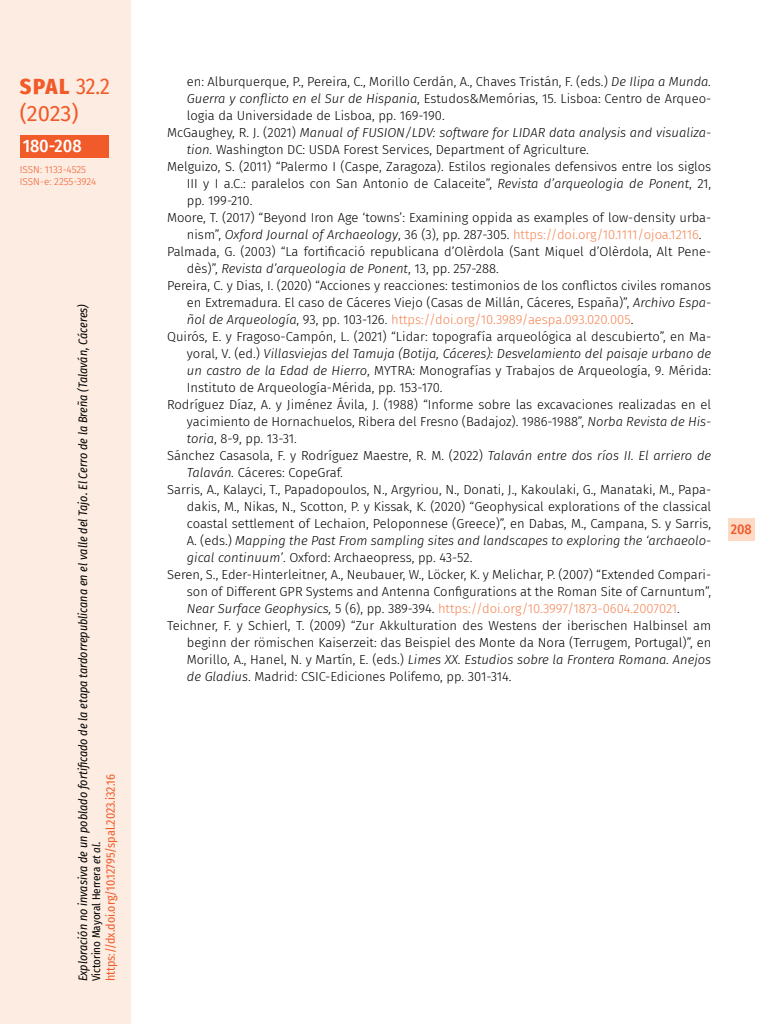
<style>
.page{position:relative;width:768px;height:1024px;background:#fff}
.page>*{position:absolute;margin:0;border:0;box-sizing:border-box;transform-origin:0 0}
.t1{font:800 22px "Fira Sans Condensed";color:#f15a29}
.t2{font:22px "Fira Sans";color:#f15a29}
.t3{font:500 18px "Fira Sans Condensed";color:#fff}
.t4{font:500 14px "Fira Sans Condensed";color:#f15a29}
._80_bibliografía{font:300 13px/17px "Fira Sans";color:#000;text-align:justify}
.t5{font:italic 12px "Fira Sans Condensed";color:#000}
.t6{font:12px "Fira Sans Condensed";color:#f15a29}
.t7{font:11px "Fira Sans Condensed";color:#000}
.t8{font:300 10px/12px "Fira Sans";letter-spacing:-.005em;color:#f15a29}
.s1{font-weight:400}
.s2{font-style:italic}
.s3{color:#f58454}
</style>
<div class="page">
<div style="left:728px;top:518px;width:27px;height:23px;background:#fddac6"></div>
<div style="left:0;top:0;width:130px;height:1024px;background:#fdece1"></div>
<div style="left:20px;top:135px;width:89px;height:23px;background:#f15a29"></div>
<h1 class="t1" style="left:20px;top:68px;width:92px">SPAL <span class="s1">32.2</span></h1>
<h1 class="t2" style="left:20px;top:96px;width:60px">(2023)</h1>
<h2 class="t3" style="left:23px;top:132px;width:60px">180-208</h2>
<p class="t8" style="left:20px;top:164px;width:78px">ISSN: 1133-4525<br>ISSN-e: 2255-3924</p>
<p class="t5" style="left:74px;top:981px;width:679px;rotate:-90deg">Exploración no invasiva de un poblado fortificado de la etapa tardorrepublicana en el valle del Tajo. El Cerro de la Breña (Talaván, Cáceres)</p>
<p class="t6" style="left:101px;top:981px;width:208px;rotate:-90deg">https://dx.doi.org/10.12795/spal.2023.i32.16</p>
<p class="t7" style="left:88px;top:981px;width:141px;rotate:-90deg">Victorino Mayoral Herrera <span class="s2">et al.</span></p>
<p class="_80_bibliografía" style="left:187px;top:73px;width:526px">en: Alburquerque, P., Pereira, C., Morillo Cerdán, A., Chaves Tristán, F. (eds.) <span class="s2">De Ilipa a Munda.<br>Guerra y conflicto en el Sur de Hispania</span>, Estudos&amp;Memórias, 15. Lisboa: Centro de Arqueo&shy;logia da Universidade de Lisboa, pp. 169-190.</p>
<p class="_80_bibliografía" style="left:187px;top:124px;width:526px;text-indent:-20px">McGaughey, R. J. (2021) <span class="s2">Manual of FUSION/LDV: software for LIDAR data analysis and visualiza&shy;tion.</span> Washington DC: USDA Forest Services, Department of Agriculture.</p>
<p class="_80_bibliografía" style="left:187px;top:158px;width:526px;text-indent:-20px">Melguizo, S. (2011) “Palermo I (Caspe, Zaragoza). Estilos regionales defensivos entre los siglos III y I a.C.: paralelos con San Antonio de Calaceite”, <span class="s2">Revista d’arqueologia de Ponent</span>, 21, pp. 199-210.</p>
<p class="_80_bibliografía" style="left:187px;top:209px;width:526px;text-indent:-20px">Moore, T. (2017) “Beyond Iron Age ‘towns’: Examining oppida as examples of low-density urba&shy;nism”, <span class="s2">Oxford Journal of Archaeology</span>, 36 (3), pp. 287-305. <span class="s3">https://doi.org/10.1111/ojoa.12116</span>.</p>
<p class="_80_bibliografía" style="left:187px;top:243px;width:526px;text-indent:-20px">Palmada, G. (2003) “La fortificació republicana d’Olèrdola (Sant Miquel d’Olèrdola, Alt Pene&shy;dès)”, <span class="s2">Revista d’arqueologia de Ponent</span>, 13, pp. 257-288.</p>
<p class="_80_bibliografía" style="left:187px;top:277px;width:526px;text-indent:-20px">Pereira, C. y Dias, I. (2020) “Acciones y reacciones: testimonios de los conflictos civiles romanos en Extremadura. El caso de Cáceres Viejo (Casas de Millán, Cáceres, España)”, <span class="s2">Archivo Espa&shy;ñol de Arqueología</span>, 93, pp. 103-126. <span class="s3">https://doi.org/10.3989/aespa.093.020.005</span>.</p>
<p class="_80_bibliografía" style="left:187px;top:328px;width:526px;text-indent:-20px">Quirós, E. y Fragoso-Campón, L. (2021) “Lidar: topografía arqueológica al descubierto”, en Ma&shy;yoral, V. (ed.) <span class="s2">Villasviejas del Tamuja (Botija, Cáceres): Desvelamiento del paisaje urbano de un castro de la Edad de Hierro</span>, MYTRA: Monografías y Trabajos de Arqueología, 9. Mérida:<br>Instituto de Arqueología-Mérida, pp. 153-170.</p>
<p class="_80_bibliografía" style="left:187px;top:396px;width:526px;text-indent:-20px">Rodríguez Díaz, A. y Jiménez Ávila, J. (1988) “Informe sobre las excavaciones realizadas en el yacimiento de Hornachuelos, Ribera del Fresno (Badajoz). 1986-1988”, <span class="s2">Norba Revista de His&shy;toria</span>, 8-9, pp. 13-31.</p>
<p class="_80_bibliografía" style="left:187px;top:447px;width:526px;text-indent:-20px">Sánchez Casasola, F. y Rodríguez Maestre, R. M. (2022) <span class="s2">Talaván entre dos ríos II. El arriero de<br>Talaván.</span> Cáceres: CopeGraf.</p>
<p class="_80_bibliografía" style="left:187px;top:481px;width:526px;text-indent:-20px">Sarris, A., Kalayci, T., Papadopoulos, N., Argyriou, N., Donati, J., Kakoulaki, G., Manataki, M., Papa&shy;dakis, M., Nikas, N., Scotton, P. y Kissak, K. (2020) “Geophysical explorations of the classical coastal settlement of Lechaion, Peloponnese (Greece)”, en Dabas, M., Campana, S. y Sarris, A. (eds.) <span class="s2">Mapping the Past From sampling sites and landscapes to exploring the ‘archaeolo&shy;gical continuum’</span>. Oxford: Archaeopress, pp. 43-52.</p>
<p class="_80_bibliografía" style="left:187px;top:566px;width:526px;text-indent:-20px">Seren, S., Eder-Hinterleitner, A., Neubauer, W., Löcker, K. y Melichar, P. (2007) “Extended Compari&shy;son of Different GPR Systems and Antenna Configurations at the Roman Site of Carnuntum”, <span class="s2">Near Surface Geophysics,</span> 5 (6), pp. 389-394. <span class="s3">https://doi.org/10.3997/1873-0604.2007021</span>.</p>
<p class="_80_bibliografía" style="left:187px;top:617px;width:526px;text-indent:-20px">Teichner, F. y Schierl, T. (2009) “Zur Akkulturation des Westens der iberischen Halbinsel am beginn der römischen Kaiserzeit: das Beispiel des Monte da Nora (Terrugem, Portugal)”, en Morillo, A., Hanel, N. y Martín, E. (eds.) <span class="s2">Limes XX. Estudios sobre la Frontera Romana. Anejos de Gladius</span>. Madrid: CSIC-Ediciones Polifemo, pp. 301-314.</p>
<p class="t4" style="left:731px;top:518px;width:23px">208</p>
</div>
